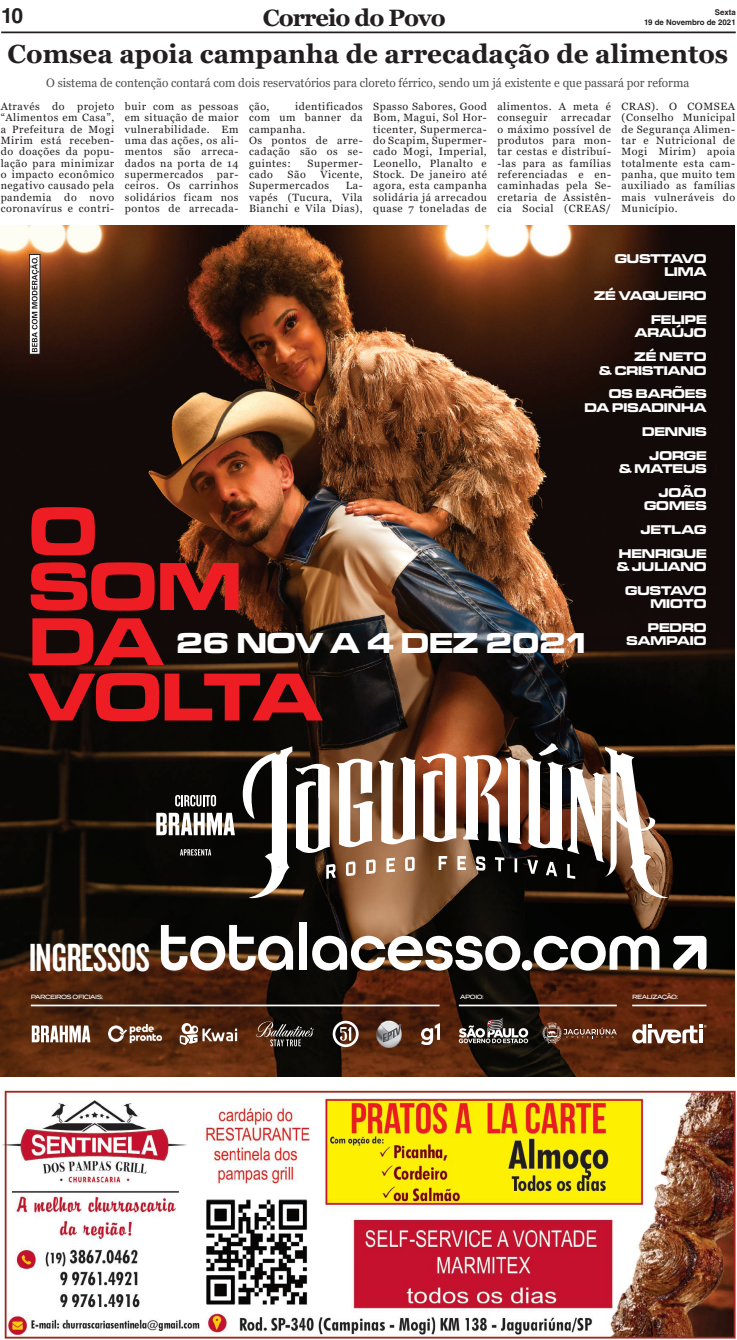
<style>
.page{position:relative;width:737px;height:1340px;background:#fff}
.page>*{position:absolute;margin:0;border:0;box-sizing:border-box;transform-origin:0 0}
.t1{font:70.26px/55.2px "Microgramma D Bold Exte";letter-spacing:-.01em;color:#ee1d23}
.t2{font:40.77px "Knockout HTF48 Featherweight";letter-spacing:-.01em;color:#fff}
.t3{font:29.84px "Microgramma D Bold Exte";color:#fff}
.t4{font:700 26.25px "Georgia";color:#231f20}
.t5{font:700 23.62px "Georgia";letter-spacing:-.04em;color:#231f20}
.t6{font:700 21px "Helvetica LT Std";color:#231f20}
.t7{font:13.12px/23.9px "Microgramma D Bold Exte";color:#fff;text-align:right}
.t8{font:12.25px "Georgia";color:#231f20;scale:.96 1}
.t9{font:10.5px/11.4px "Georgia";letter-spacing:.05em;color:#231f20;text-align:justify}
.t10{font:700 7.88px "Helvetica LT Std";color:#231f20}
.t11{font:500 6.04px "Termina";letter-spacing:-.08em;color:#fff}
</style>
<div class="page">
<hr style="left:1px;top:32px;width:734px;height:1px;background:#231f20">
<img style="left:1px;top:1090px;width:734px;height:248px">
<img style="left:1px;top:226px;width:733px;height:850px">
<svg style="left:161px;top:925px;width:132px;height:45px"></svg>
<div style="left:299px;top:922px;width:8px;height:47px;background:#fff"></div>
<svg style="left:312px;top:935px;width:208px;height:35px"></svg>
<div style="left:522px;top:960px;width:10px;height:10px;background:#fff;border-radius:50%"></div>
<svg style="left:534px;top:935px;width:125px;height:35px"></svg>
<svg style="left:672px;top:935px;width:34px;height:35px"></svg>
<svg style="left:32px;top:1025px;width:58px;height:17px"></svg>
<img style="left:109px;top:1024px;width:52px;height:18px">
<svg style="left:180px;top:1023px;width:57px;height:21px"></svg>
<svg style="left:256px;top:1021px;width:57px;height:25px"></svg>
<svg style="left:333px;top:1020px;width:25px;height:27px"></svg>
<img style="left:376px;top:1020px;width:26px;height:27px">
<img style="left:421px;top:1023px;width:18px;height:21px">
<hr style="left:31px;top:1004px;width:408px;height:2px;background:#fff">
<svg style="left:459px;top:1017px;width:69px;height:26px;background:#5e5a56"></svg>
<svg style="left:542px;top:1022px;width:75px;height:21px;background:#6f4430"></svg>
<hr style="left:459px;top:1004px;width:158px;height:2px;background:#fff">
<svg style="left:632px;top:1024px;width:74px;height:19px"></svg>
<hr style="left:632px;top:1004px;width:74px;height:2px;background:#fff">
<svg style="left:243px;top:746px;width:172px;height:152px"></svg>
<svg style="left:422px;top:743px;width:246px;height:155px"></svg>
<svg style="left:180px;top:849px;width:31px;height:6px"></svg>
<svg style="left:175px;top:795px;width:41px;height:11px"></svg>
<svg style="left:156px;top:812px;width:79px;height:23px"></svg>
<div style="left:29px;top:254px;width:11px;height:100px;background:#fff"></div>
<div style="left:29px;top:254px;width:11px;height:100px;border:1px solid #231f20"></div>
<svg style="left:30px;top:257px;width:9px;height:95px"></svg>
<h3 class="t6" style="left:1px;top:3px;width:23px">10</h3>
<h3 class="t5" style="left:263px;top:2px;width:184px">Correio do Povo</h3>
<p class="t10" style="left:644px;top:17px;width:93px">19 de Novembro de 2021</p>
<p class="t10" style="left:715px;top:8px;width:22px">Sexta</p>
<h3 class="t4" style="left:8px;top:37px;width:722px">Comsea apoia campanha de arrecadação de alimentos</h3>
<p class="t9" style="left:1px;top:101px;width:115px">Através do projeto “Alimentos em Casa”, a Prefeitura de Mogi Mirim está receben&shy;do doações da popu&shy;lação para minimizar o impacto econômico negativo causado pela pandemia do novo coronavírus e contri-</p>
<p class="t9" style="left:125px;top:101px;width:115px">buir com as pessoas em situação de maior vulnerabilidade. Em uma das ações, os ali&shy;mentos são arreca&shy;dados na porta de 14 supermercados</p>
<p class="t8" style="left:46px;top:76px;width:671px">O sistema de contenção contará com dois reservatórios para cloreto férrico, sendo um já existente e que passará por reforma</p>
<p class="t9" style="left:249px;top:101px;width:115px;text-align:left;text-indent:46px">identificados com um banner da campanha.<br>Os pontos de arre&shy;cadação são os se&shy;guintes:</p>
<p class="t9" style="left:373px;top:101px;width:115px">Spasso Sabores, Good Bom, Magui, Sol Hor&shy;ticenter, Supermerca&shy;do Scapim, Supermer&shy;cado Mogi, Imperial, Leonello, Planalto e Stock. De janeiro até agora, esta campanha solidária já arrecadou quase 7 toneladas de</p>
<p class="t9" style="left:497px;top:101px;width:115px">alimentos. A meta é conseguir</p>
<p class="t9" style="left:497px;top:112px;width:115px;text-indent:64px">arrecadar o máximo possível de produtos para mon&shy;tar cestas e distribuí--las para as famílias referenciadas e en&shy;caminhadas pela Se&shy;cretaria de Assistên&shy;cia Social (CREAS/</p>
<p class="t9" style="left:621px;top:101px;width:115px">CRAS). O COMSEA (Conselho Municipal de Segurança Alimen&shy;tar e Nutricional de Mogi Mirim) apoia totalmente esta cam&shy;panha, que muito tem auxiliado as famílias mais vulneráveis do Município.</p>
<p class="t9" style="left:249px;top:101px;width:22px">ção,</p>
<p class="t9" style="left:307px;top:157px;width:57px">Supermer-</p>
<p class="t9" style="left:249px;top:169px;width:25px">cado</p>
<p class="t9" style="left:287px;top:169px;width:20px">São</p>
<p class="t9" style="left:249px;top:169px;width:115px;text-indent:71px">Vicente,<br>Supermercados</p>
<p class="t9" style="left:125px;top:169px;width:115px;text-indent:92px">par&shy;ceiros. Os carrinhos solidários ficam nos pontos de arrecada-</p>
<p class="t9" style="left:249px;top:180px;width:115px;text-indent:97px">La&shy;vapés (Tucura, Vila Bianchi e Vila Dias),</p>
<p class="t7" style="left:614px;top:252px;width:93px;line-height:13.2px">GUSTTAVO<br>LIMA</p>
<p class="t7" style="left:594px;top:283px;width:114px">ZÉ VAQUEIRO<br>FELIPE</p>
<p class="t7" style="left:634px;top:321px;width:73px;text-align:left">ARAÚJO<br>ZÉ NETO</p>
<p class="t7" style="left:599px;top:358px;width:109px">&amp; CRISTIANO<br>OS BARÕES</p>
<p class="t7" style="left:584px;top:395px;width:124px">DA PISADINHA<br>DENNIS<br>JORGE</p>
<p class="t7" style="left:619px;top:456px;width:89px">&amp; MATEUS<br>JOÃO</p>
<p class="t7" style="left:619px;top:493px;width:89px">GOMES<br>JETLAG<br>HENRIQUE</p>
<p class="t7" style="left:616px;top:554px;width:91px">&amp; JULIANO<br>GUSTAVO</p>
<p class="t7" style="left:648px;top:591px;width:60px;text-align:left">MIOTO<br>PEDRO</p>
<p class="t7" style="left:626px;top:628px;width:81px">SAMPAIO</p>
<h1 class="t1" style="left:29px;top:501px;width:294px">O<br>SOM<br>DA<br>VOLTA</h1>
<h3 class="t3" style="left:176px;top:622px;width:416px">26 NOV A 4 DEZ 2021</h3>
<h2 class="t2" style="left:29px;top:936px;width:122px">INGRESSOS</h2>
<p class="t11" style="left:31px;top:992px;width:74px">PARCEIROS OFICIAIS:</p>
<p class="t11" style="left:460px;top:992px;width:25px">APOIO:</p>
<p class="t11" style="left:632px;top:992px;width:48px">REALIZAÇÃO:</p>
</div>
